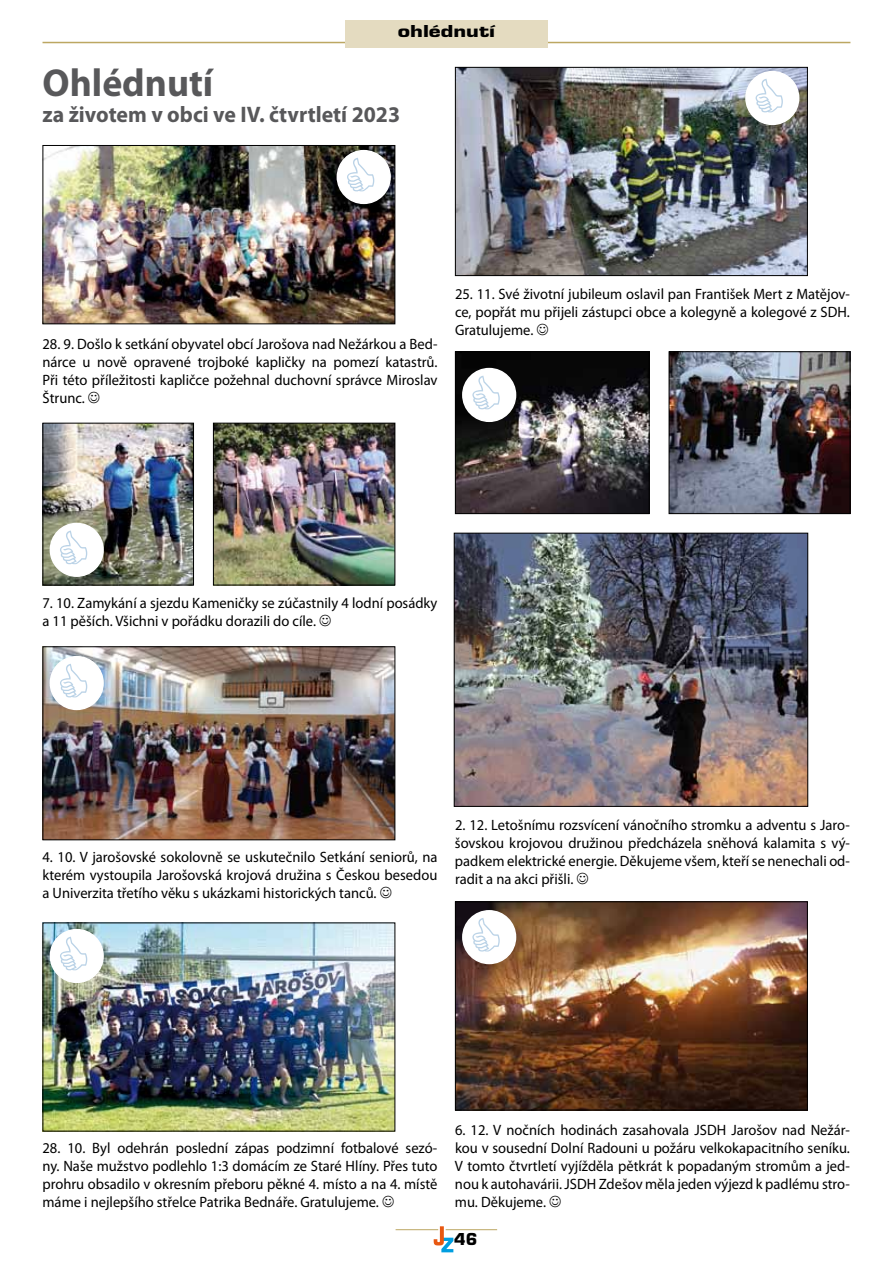
<style>
.page{position:relative;width:893px;height:1263px;background:#fff}
.page>*{position:absolute;margin:0;border:0;box-sizing:border-box;transform-origin:0 0}
.t1{font:700 39px "Myriad Pro";color:#58585a}
.t2{font:700 22.5px "Myriad Pro";color:#58585a}
.t3{font:900 18px "Eurostile TOT";color:#000;scale:1.3 1}
.t4{font:900 18px "Eurostile TOT";color:#000}
.t5{font:15px/18px "Myriad Pro";color:#000;text-align:justify}
</style>
<div class="page">
<svg style="left:434px;top:1226px;width:19px;height:26px"></svg>
<hr style="left:446px;top:1229px;width:51px;height:1px;background:#bca762">
<hr style="left:396px;top:1229px;width:42px;height:1px;background:#bca762">
<hr style="left:43px;top:42px;width:807px;height:1px;background:#bca762">
<div style="left:345px;top:21px;width:203px;height:27px;background:#e4dbc0"></div>
<img style="left:45px;top:147px;width:348px;height:175px">
<div style="left:43px;top:145px;width:352px;height:179px;border:1px solid #000"></div>
<div style="left:337px;top:151px;width:53px;height:52px;background:#fff;border-radius:50%"></div>
<div style="left:337px;top:150px;width:54px;height:54px;border:2px solid #fff;border-radius:50%"></div>
<img style="left:45px;top:648px;width:348px;height:190px">
<div style="left:43px;top:646px;width:352px;height:194px;border:1px solid #000"></div>
<div style="left:50px;top:657px;width:53px;height:52px;background:#fff;border-radius:50%"></div>
<div style="left:50px;top:656px;width:54px;height:54px;border:2px solid #fff;border-radius:50%"></div>
<img style="left:45px;top:924px;width:348px;height:205px">
<div style="left:50px;top:929px;width:53px;height:53px;background:#fff;border-radius:50%"></div>
<div style="left:50px;top:929px;width:54px;height:54px;border:2px solid #fff;border-radius:50%"></div>
<img style="left:457px;top:69px;width:349px;height:205px">
<div style="left:455px;top:67px;width:353px;height:209px;border:1px solid #000"></div>
<div style="left:746px;top:72px;width:53px;height:52px;background:#fff;border-radius:50%"></div>
<div style="left:745px;top:71px;width:54px;height:54px;border:2px solid #fff;border-radius:50%"></div>
<img style="left:457px;top:353px;width:190px;height:159px">
<div style="left:455px;top:351px;width:194px;height:163px;border:1px solid #000"></div>
<div style="left:463px;top:369px;width:53px;height:52px;background:#fff;border-radius:50%"></div>
<div style="left:462px;top:368px;width:54px;height:54px;border:2px solid #fff;border-radius:50%"></div>
<img style="left:457px;top:903px;width:349px;height:205px">
<div style="left:455px;top:901px;width:353px;height:209px;border:1px solid #000"></div>
<div style="left:463px;top:911px;width:53px;height:52px;background:#fff;border-radius:50%"></div>
<div style="left:462px;top:910px;width:54px;height:54px;border:2px solid #fff;border-radius:50%"></div>
<img style="left:45px;top:425px;width:147px;height:158px">
<div style="left:43px;top:423px;width:151px;height:162px;border:1px solid #000"></div>
<div style="left:50px;top:523px;width:53px;height:53px;background:#fff;border-radius:50%"></div>
<div style="left:50px;top:523px;width:54px;height:54px;border:2px solid #fff;border-radius:50%"></div>
<img style="left:215px;top:425px;width:178px;height:158px">
<div style="left:213px;top:423px;width:182px;height:162px;border:1px solid #000"></div>
<img style="left:671px;top:353px;width:177px;height:159px">
<div style="left:669px;top:351px;width:181px;height:163px;border:1px solid #000"></div>
<img style="left:456px;top:535px;width:350px;height:270px">
<div style="left:454px;top:533px;width:354px;height:274px;border:1px solid #000"></div>
<p class="t3" style="left:398px;top:21px;width:76px">ohlédnutí</p>
<h1 class="t1" style="left:43px;top:58px;width:172px">Ohlédnutí</h1>
<h2 class="t2" style="left:43px;top:99px;width:359px">za životem v obci ve IV. čtvrtletí 2023</h2>
<p class="t5" style="left:43px;top:334px;width:397px">28. 9. Došlo k setkání obyvatel obcí Jarošova nad Nežárkou a Bed&shy;nárce u nově opravené trojboké kapličky na pomezí katastrů.<br>Při této příležitosti kapličce požehnal duchovní správce Miroslav Štrunc.</p>
<p class="t5" style="left:455px;top:285px;width:396px">25. 11. Své životní jubileum oslavil pan František Mert z Matějov&shy;ce, popřát mu přijeli zástupci obce a kolegyně a kolegové z SDH.<br>Gratulujeme.</p>
<p class="t5" style="left:43px;top:594px;width:396px">7. 10. Zamykání a sjezdu Kameničky se zúčastnily 4 lodní posádky a 11 pěších. Všichni v pořádku dorazili do cíle.</p>
<p class="t5" style="left:42px;top:848px;width:396px">4. 10. V jarošovské sokolovně se uskutečnilo Setkání seniorů, na kterém vystoupila Jarošovská krojová družina s Českou besedou a Univerzita třetího věku s ukázkami historických tanců.</p>
<p class="t5" style="left:455px;top:816px;width:397px">2. 12. Letošnímu rozsvícení vánočního stromku a adventu s Jaro&shy;šovskou krojovou družinou předcházela sněhová kalamita s vý&shy;padkem elektrické energie. Děkujeme všem, kteří se nenechali od&shy;radit a na akci přišli.</p>
<p class="t5" style="left:42px;top:1139px;width:396px">28. 10. Byl odehrán poslední zápas podzimní fotbalové sezó&shy;ny. Naše mužstvo podlehlo 1:3 domácím ze Staré Hlíny. Přes tuto prohru obsadilo v okresním přeboru pěkné 4. místo a na 4. místě máme i nejlepšího střelce Patrika Bednáře. Gratulujeme.</p>
<p class="t5" style="left:455px;top:1120px;width:396px">6. 12. V nočních hodinách zasahovala JSDH Jarošov nad Nežár&shy;kou v sousední Dolní Radouni u požáru velkokapacitního seníku.<br>V tomto čtvrtletí vyjížděla pětkrát k popadaným stromům a jed&shy;nou k autohavárii. JSDH Zdešov měla jeden výjezd k padlému stro&shy;mu. Děkujeme.</p>
<p class="t4" style="left:454px;top:1229px;width:25px">46</p>
</div>
